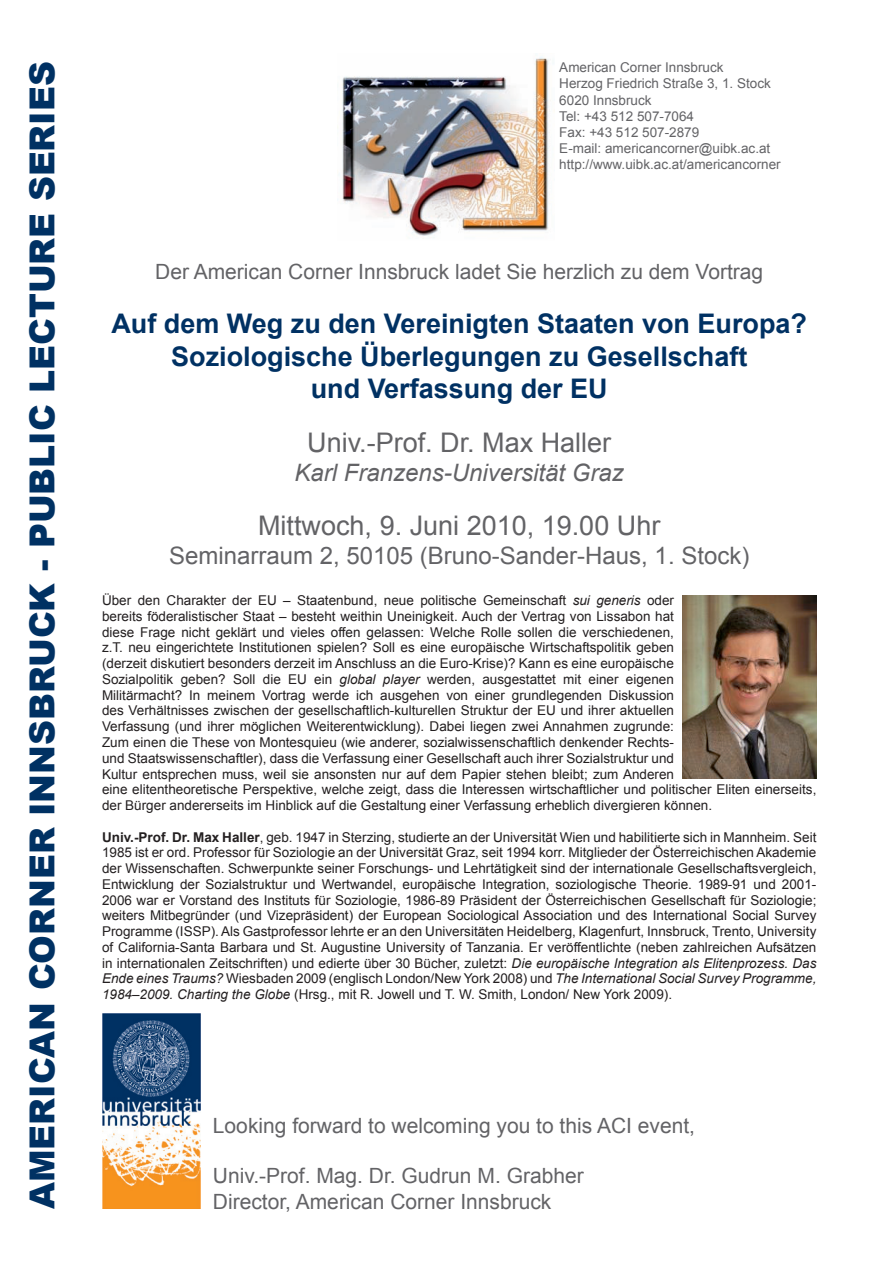
<style>
.page{position:relative;width:893px;height:1263px;background:#fff}
.page>*{position:absolute;margin:0;border:0;box-sizing:border-box;transform-origin:0 0}
.t1{font:900 34.5px "Arial";color:#003163}
.t2{font:700 27px/32.4px "Arial";color:#003163;text-align:center}
.t3{font:27px "Arial";color:#636366}
.t4{font:24px "Arial";color:#636366}
.t5{font:italic 24px "Arial";color:#636366}
.t6{font:21px "Arial";color:#636366}
.t7{font:13.5px/15.8px "Arial";color:#231f20}
.t8{font:13.5px/16.2px "Arial";color:#636366}
.s1{font-style:italic}
.s2{font-weight:700}
</style>
<div class="page">
<img style="left:337px;top:56px;width:212px;height:182px">
<img style="left:102px;top:1013px;width:99px;height:196px">
<img style="left:682px;top:595px;width:134px;height:183px">
<h1 class="t1" style="left:17px;top:1209px;width:1149px;rotate:-90deg">AMERICAN CORNER INNSBRUCK - PUBLIC LECTURE SERIES</h1>
<p class="t8" style="left:559px;top:59px;width:223px">American Corner Innsbruck<br>Herzog Friedrich Straße 3, 1. Stock<br>6020 Innsbruck<br>Tel: +43 512 507-7064<br>Fax: +43 512 507-2879<br>E-mail: americancorner@uibk.ac.at http://www.uibk.ac.at/americancorner</p>
<h3 class="t6" style="left:155px;top:258px;width:610px">Der American Corner Innsbruck ladet Sie herzlich zu dem Vortrag</h3>
<h2 class="t2" style="left:111px;top:309px;width:697px">Auf dem Weg zu den Vereinigten Staaten von Europa?<br>Soziologische Überlegungen zu Gesellschaft<br>und Verfassung der EU</h2>
<h2 class="t3" style="left:307px;top:425px;width:306px">Univ.-Prof. Dr. Max Haller</h2>
<h3 class="t5" style="left:294px;top:457px;width:331px">Karl Franzens-Universität Graz</h3>
<h2 class="t3" style="left:258px;top:508px;width:404px">Mittwoch, 9. Juni 2010, 19.00 Uhr</h2>
<h3 class="t4" style="left:169px;top:540px;width:582px">Seminarraum 2, 50105 (Bruno-Sander-Haus, 1. Stock)</h3>
<p class="t7" style="left:102px;top:593px;width:716px">Über den Charakter der EU – Staatenbund, neue politische Gemeinschaft <span class="s1">sui generis</span> oder<br>bereits föderalistischer Staat – besteht weithin Uneinigkeit. Auch der Vertrag von Lissabon hat<br>diese Frage nicht geklärt und vieles offen gelassen: Welche Rolle sollen die verschiedenen,<br>z.T. neu eingerichtete Institutionen spielen? Soll es eine europäische Wirtschaftspolitik geben<br>(derzeit diskutiert besonders derzeit im Anschluss an die Euro-Krise)? Kann es eine europäische<br>Sozialpolitik geben? Soll die EU ein <span class="s1">global player</span> werden, ausgestattet mit einer eigenen<br>Militärmacht? In meinem Vortrag werde ich ausgehen von einer grundlegenden Diskussion<br>des Verhältnisses zwischen der gesellschaftlich-kulturellen Struktur der EU und ihrer aktuellen<br>Verfassung (und ihrer möglichen Weiterentwicklung). Dabei liegen zwei Annahmen zugrunde:<br>Zum einen die These von Montesquieu (wie anderer, sozialwissenschaftlich denkender Rechts-<br>und Staatswissenschaftler), dass die Verfassung einer Gesellschaft auch ihrer Sozialstruktur und<br>Kultur entsprechen muss, weil sie ansonsten nur auf dem Papier stehen bleibt; zum Anderen<br>eine elitentheoretische Perspektive, welche zeigt, dass die Interessen wirtschaftlicher und politischer Eliten einerseits, der Bürger andererseits im Hinblick auf die Gestaltung einer Verfassung erheblich divergieren können.</p>
<p class="t7" style="left:102px;top:829px;width:716px;text-align:justify"><span class="s2">Univ.-Prof. Dr. Max Haller</span>, geb. 1947 in Sterzing, studierte an der Universität Wien und habilitierte sich in Mannheim. Seit 1985 ist er ord. Professor für Soziologie an der Universität Graz, seit 1994 korr. Mitglieder der Österreichischen Akademie der Wissenschaften. Schwerpunkte seiner Forschungs- und Lehrtätigkeit sind der internationale Gesellschaftsvergleich, Entwicklung der Sozialstruktur und Wertwandel, europäische Integration, soziologische Theorie. 1989-91 und 2001- 2006 war er Vorstand des Instituts für Soziologie, 1986-89 Präsident der Österreichischen Gesellschaft für Soziologie; weiters Mitbegründer (und Vizepräsident) der European Sociological Association und des International Social Survey Programme (ISSP). Als Gastprofessor lehrte er an den Universitäten Heidelberg, Klagenfurt, Innsbruck, Trento, University of California-Santa Barbara und St. Augustine University of Tanzania. Er veröffentlichte (neben zahlreichen Aufsätzen in internationalen Zeitschriften) und edierte über 30 Bücher, zuletzt: <span class="s1">Die europäische Integration als Elitenprozess. Das Ende eines Traums?</span> Wiesbaden 2009 (englisch London/New York 2008) und <span class="s1">The International Social Survey Programme, 1984–2009. Charting the Globe</span> (Hrsg., mit R. Jowell und T. W. Smith, London/ New York 2009).</p>
<h3 class="t6" style="left:213px;top:1112px;width:484px">Looking forward to welcoming you to this ACI event,</h3>
<h3 class="t6" style="left:213px;top:1162px;width:372px">Univ.-Prof. Mag. Dr. Gudrun M. Grabher</h3>
<h3 class="t6" style="left:213px;top:1187px;width:340px">Director, American Corner Innsbruck</h3>
</div>
